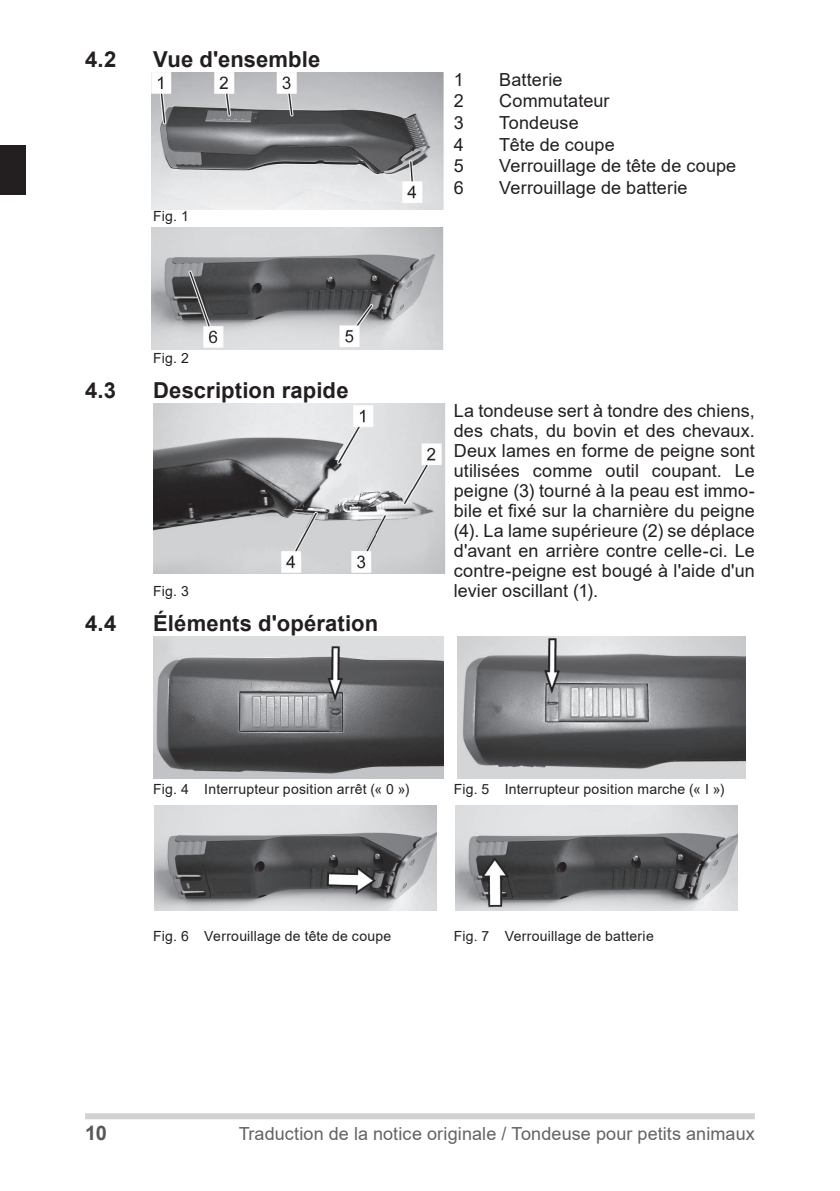
<style>
.page{position:relative;width:840px;height:1191px;background:#fff}
.page>*{position:absolute;margin:0;border:0;box-sizing:border-box;transform-origin:0 0}
.t1{font:700 22px "Arial";letter-spacing:.005em;color:#231f20}
.t2{font:700 20px "Arial";color:#57585a}
.Tabelle_Grundtext{font:18px/20px "Arial";letter-spacing:.005em;color:#231f20;text-align:justify}
.t3{font:18px "Arial";letter-spacing:.005em;color:#636366}
.t4{font:14px "Arial";letter-spacing:.015em;color:#231f20}
</style>
<div class="page">
<div style="left:0;top:145px;width:26px;height:50px;background:#231f20"></div>
<div style="left:85px;top:1113px;width:669px;height:6px;background:#d1d2d4"></div>
<img style="left:151px;top:73px;width:292px;height:137px">
<img style="left:151px;top:227px;width:292px;height:123px">
<img style="left:153px;top:404px;width:292px;height:169px">
<img style="left:153px;top:636px;width:290px;height:142px">
<img style="left:457px;top:636px;width:287px;height:142px">
<img style="left:155px;top:805px;width:281px;height:105px">
<img style="left:455px;top:805px;width:281px;height:105px">
<p class="t1" style="left:85px;top:44px;width:33px">4.2</p>
<p class="t1" style="left:153px;top:44px;width:168px">Vue d'ensemble</p>
<p class="t4" style="left:153px;top:207px;width:37px">Fig. 1</p>
<p class="t4" style="left:153px;top:349px;width:37px">Fig. 2</p>
<p class="t1" style="left:85px;top:375px;width:33px">4.3</p>
<p class="t1" style="left:153px;top:375px;width:197px">Description rapide</p>
<p class="t4" style="left:153px;top:581px;width:37px">Fig. 3</p>
<p class="t1" style="left:85px;top:607px;width:33px">4.4</p>
<p class="t1" style="left:153px;top:607px;width:226px">Éléments d'opération</p>
<p class="Tabelle_Grundtext" style="left:453px;top:69px;width:12px">1</p>
<p class="Tabelle_Grundtext" style="left:499px;top:69px;width:65px">Batterie</p>
<p class="Tabelle_Grundtext" style="left:453px;top:91px;width:12px">2</p>
<p class="Tabelle_Grundtext" style="left:499px;top:91px;width:112px">Commutateur</p>
<p class="Tabelle_Grundtext" style="left:453px;top:113px;width:12px">3</p>
<p class="Tabelle_Grundtext" style="left:499px;top:113px;width:81px">Tondeuse</p>
<p class="Tabelle_Grundtext" style="left:453px;top:134px;width:12px">4</p>
<p class="Tabelle_Grundtext" style="left:499px;top:134px;width:117px">Tête de coupe</p>
<p class="Tabelle_Grundtext" style="left:453px;top:156px;width:12px">5</p>
<p class="Tabelle_Grundtext" style="left:499px;top:156px;width:238px">Verrouillage de tête de coupe</p>
<p class="Tabelle_Grundtext" style="left:453px;top:177px;width:12px">6</p>
<p class="Tabelle_Grundtext" style="left:499px;top:177px;width:190px">Verrouillage de batterie</p>
<p class="Tabelle_Grundtext" style="left:453px;top:400px;width:302px">La tondeuse sert à tondre des chiens, des chats, du bovin et des chevaux.<br>Deux lames en forme de peigne sont utilisées comme outil coupant. Le peigne (3) tourné à la peau est immo&shy;bile et fixé sur la charnière du peigne (4). La lame supérieure (2) se déplace d'avant en arrière contre celle-ci. Le contre-peigne est bougé à l'aide d'un levier oscillant (1).</p>
<p class="t4" style="left:153px;top:779px;width:258px">Fig. 4 Interrupteur position arrêt (« 0 »)</p>
<p class="t4" style="left:453px;top:779px;width:272px">Fig. 5 Interrupteur position marche (« I »)</p>
<p class="t4" style="left:153px;top:926px;width:239px">Fig. 6 Verrouillage de tête de coupe</p>
<p class="t4" style="left:453px;top:926px;width:201px">Fig. 7 Verrouillage de batterie</p>
<p class="t2" style="left:85px;top:1118px;width:23px">10</p>
<p class="t3" style="left:239px;top:1121px;width:517px">Traduction de la notice originale / Tondeuse pour petits animaux</p>
</div>
